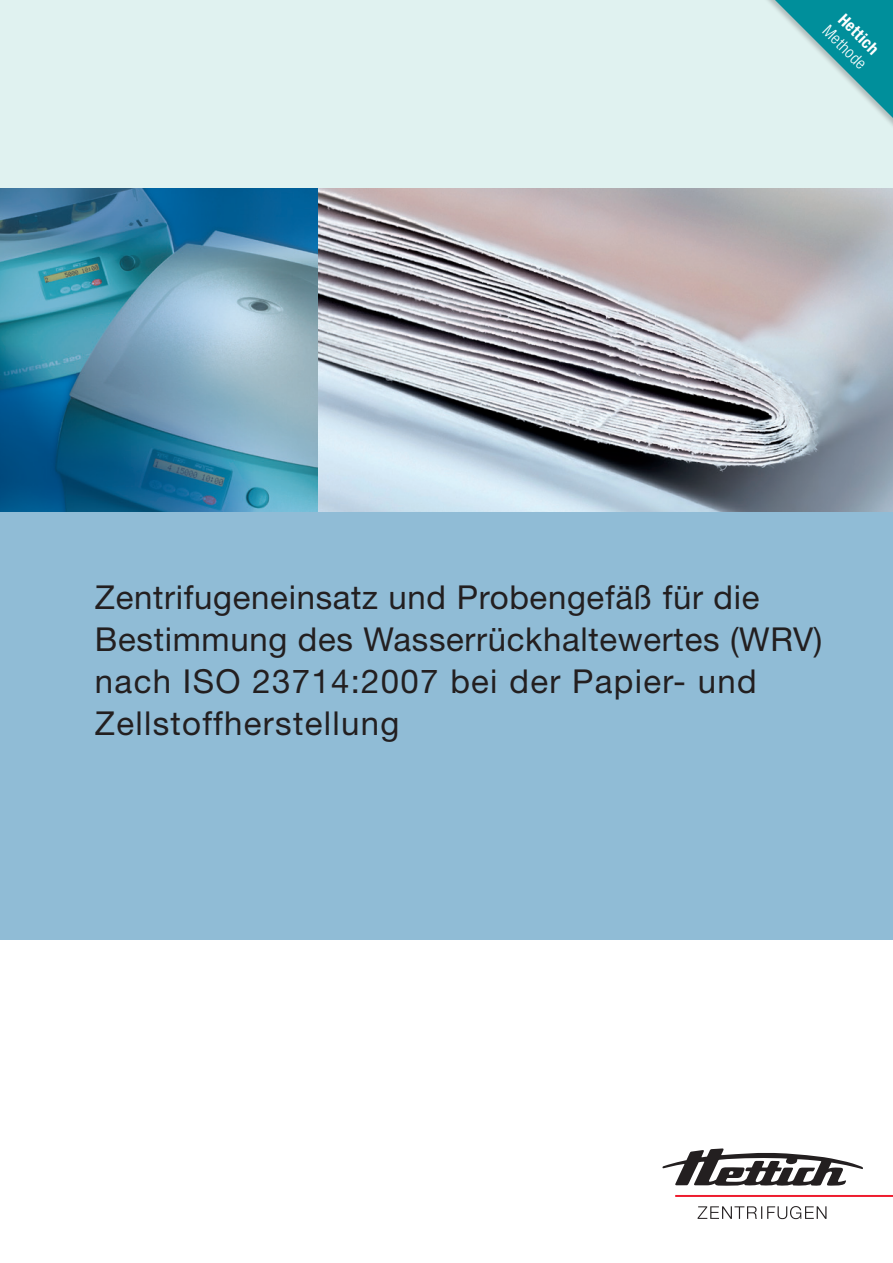
<style>
.page{position:relative;width:893px;height:1263px;background:#fff}
.page>*{position:absolute;margin:0;border:0;box-sizing:border-box;transform-origin:0 0}
.t1{font:33px/42px "Helvetica Neue";letter-spacing:.02em;color:#231f20}
.t2{font:700 condensed 16.5px "Helvetica Neue";color:#fff}
.t3{font:300 condensed 16.5px "Helvetica Neue LT Std";color:#fff}
</style>
<div class="page">
<div style="left:0;top:510px;width:893px;height:430px;background:#90bcd6"></div>
<div style="left:0;top:0;width:893px;height:189px;background:#e0f2f0"></div>
<svg style="left:775px;top:0;width:118px;height:118px"></svg>
<img style="left:0;top:188px;width:319px;height:323px">
<svg style="left:319px;top:188px;width:574px;height:323px;background:#adafb7"></svg>
<svg style="left:698px;top:1206px;width:128px;height:13px"></svg>
<hr style="left:675px;top:1195px;width:218px;height:2px;background:#ee1b2d">
<svg style="left:662px;top:1148px;width:201px;height:38px"></svg>
<p class="t2" style="left:848px;top:9px;width:51px;rotate:45deg">Hettich</p>
<p class="t3" style="left:832px;top:21px;width:56px;rotate:45deg">Methode</p>
<p class="t1" style="left:95px;top:575px;width:729px">Zentrifugeneinsatz und Probengefäß für die Bestimmung des Wasserrückhaltewertes (WRV) nach ISO 23714:2007 bei der Papier- und Zellstoffherstellung</p>
</div>
